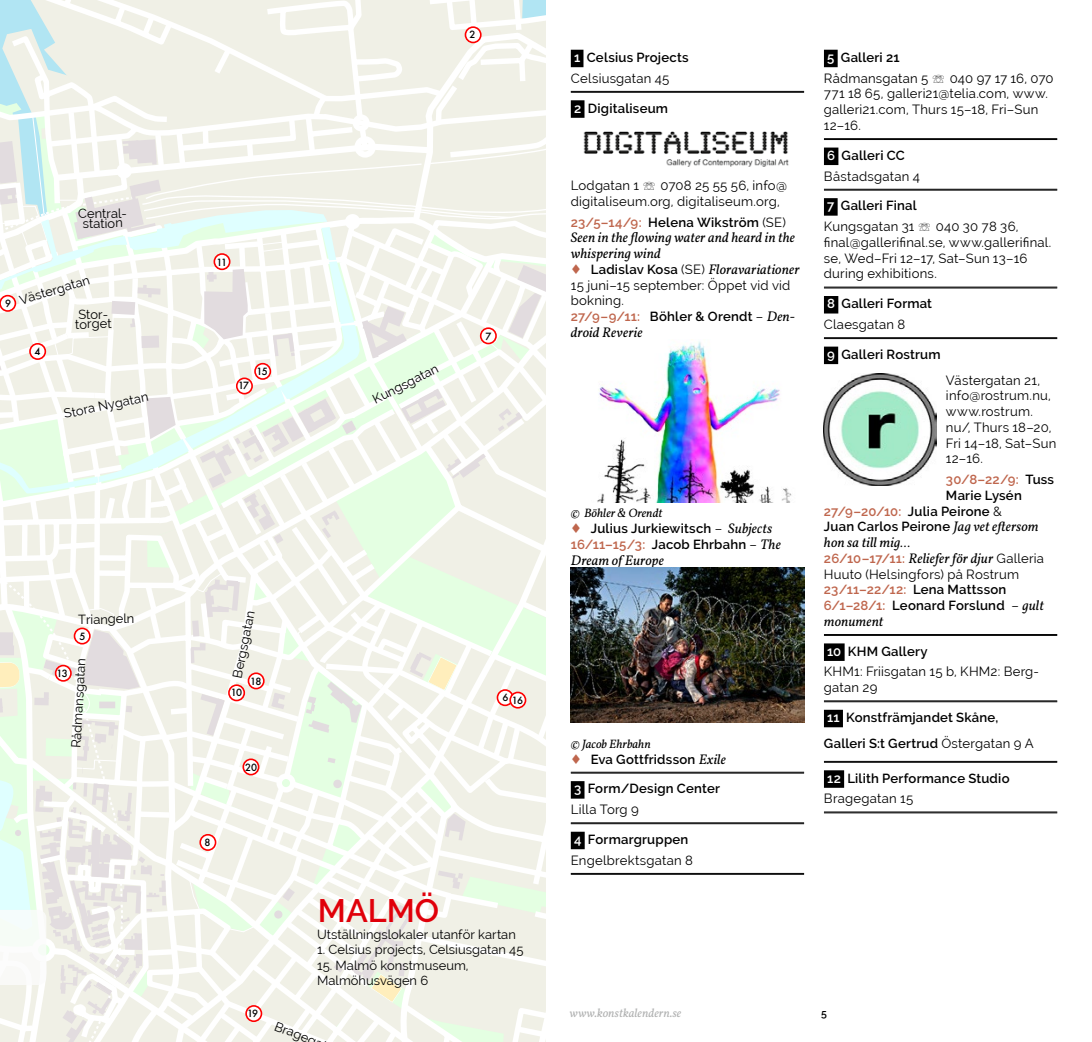
<style>
.page{position:relative;width:1092px;height:1042px;background:#fff}
.page>*{position:absolute;margin:0;border:0;box-sizing:border-box;transform-origin:0 0}
.t1{font:600 32.38px "Raleway";color:#e0000a}
.t2{font:italic 14px/15.8px "Vollkorn";letter-spacing:.005em;color:#000}
.t3{font:13.12px/15.8px "Raleway";letter-spacing:.015em;color:#000}
.t4{font:600 13.12px/20.7px "Raleway";letter-spacing:.015em;color:#000}
.t5{font:600 13.12px "Raleway";letter-spacing:.015em;color:#bf664d}
.t6{font:12.95px/9.6px "Raleway";color:#000}
.t7{font:italic 12.25px "Vollkorn";color:#000}
.t8{font:italic 12.25px "Vollkorn";color:#b1b2b2}
.t9{font:600 10.5px "Raleway";color:#000}
.t10{font:500 9.62px "Futura";letter-spacing:-.08em;color:#000}
.s1{color:#fff}
.s2{font-weight:400}
.s3{color:#bf664d}
.s4{font-family:"Raleway";font-weight:600;font-style:normal;font-size:13.12px}
.s5{font-family:"Raleway";font-style:normal;font-size:13.12px}
.s6{font-weight:600;color:#bf664d}
.s7{font-weight:600}
.s8{font-family:"Vollkorn";font-style:italic;font-size:14px}
.s9{font-family:"Vollkorn";font-weight:400;font-style:italic;font-size:14px}
.s10{font-weight:600;color:#fff}
.s11{color:#000}
.s12{font-family:"Raleway";font-weight:600;font-style:normal;font-size:13.12px;color:#bf664d}
</style>
<div class="page">
<svg style="left:0;top:0;width:546px;height:1042px"></svg>
<div style="left:570px;top:50px;width:13px;height:17px;background:#000"></div>
<hr style="left:570px;top:91px;width:234px;height:1px;background:#000">
<hr style="left:570px;top:92px;width:234px;height:1px;background:#000">
<div style="left:570px;top:100px;width:14px;height:18px;background:#000"></div>
<hr style="left:570px;top:772px;width:234px;height:1px;background:#000">
<div style="left:570px;top:781px;width:14px;height:17px;background:#000"></div>
<hr style="left:570px;top:822px;width:234px;height:1px;background:#000">
<hr style="left:570px;top:823px;width:234px;height:1px;background:#000">
<div style="left:570px;top:832px;width:14px;height:17px;background:#000"></div>
<hr style="left:570px;top:873px;width:234px;height:1px;background:#000">
<hr style="left:570px;top:874px;width:234px;height:1px;background:#000">
<img style="left:583px;top:131px;width:206px;height:36px">
<img style="left:597px;top:341px;width:195px;height:162px">
<img style="left:570px;top:567px;width:234px;height:156px">
<div style="left:823px;top:50px;width:14px;height:17px;background:#000"></div>
<hr style="left:823px;top:138px;width:234px;height:1px;background:#000">
<hr style="left:823px;top:139px;width:234px;height:1px;background:#000">
<div style="left:823px;top:148px;width:15px;height:17px;background:#000"></div>
<hr style="left:823px;top:189px;width:234px;height:1px;background:#000">
<hr style="left:823px;top:190px;width:234px;height:1px;background:#000">
<div style="left:823px;top:198px;width:14px;height:18px;background:#000"></div>
<hr style="left:823px;top:287px;width:234px;height:1px;background:#000">
<div style="left:823px;top:296px;width:15px;height:17px;background:#000"></div>
<hr style="left:823px;top:337px;width:234px;height:1px;background:#000">
<hr style="left:823px;top:338px;width:234px;height:1px;background:#000">
<div style="left:823px;top:347px;width:15px;height:17px;background:#000"></div>
<hr style="left:823px;top:634px;width:234px;height:1px;background:#000">
<hr style="left:823px;top:635px;width:234px;height:1px;background:#000">
<div style="left:823px;top:643px;width:21px;height:18px;background:#000"></div>
<hr style="left:823px;top:700px;width:234px;height:1px;background:#000">
<hr style="left:823px;top:701px;width:234px;height:1px;background:#000">
<div style="left:823px;top:710px;width:19px;height:17px;background:#000"></div>
<hr style="left:823px;top:761px;width:234px;height:1px;background:#000">
<hr style="left:823px;top:762px;width:234px;height:1px;background:#000">
<div style="left:823px;top:770px;width:21px;height:18px;background:#000"></div>
<hr style="left:823px;top:811px;width:234px;height:1px;background:#000">
<hr style="left:823px;top:812px;width:234px;height:1px;background:#000">
<img style="left:823px;top:373px;width:113px;height:112px">
<p class="t6" style="left:78px;top:209px;width:51px;text-align:center;rotate:-1deg">Central&shy;station</p>
<p class="t10" style="left:5px;top:297px;width:7px">9</p>
<p class="t6" style="left:18px;top:296px;width:74px;rotate:-17deg">Västergatan</p>
<p class="t10" style="left:34px;top:345px;width:7px">4</p>
<p class="t6" style="left:75px;top:310px;width:38px;rotate:-1deg">Stor&shy;torget</p>
<p class="t6" style="left:63px;top:409px;width:87px;rotate:-12deg">Stora Nygatan</p>
<p class="t6" style="left:78px;top:614px;width:58px">Triangeln</p>
<p class="t10" style="left:79px;top:629px;width:7px">5</p>
<p class="t6" style="left:71px;top:748px;width:92px;rotate:-87deg">Rådmansgatan</p>
<p class="t10" style="left:57px;top:667px;width:13px">13</p>
<p class="t10" style="left:469px;top:28px;width:7px">2</p>
<p class="t10" style="left:217px;top:256px;width:12px">11</p>
<p class="t10" style="left:238px;top:379px;width:13px">17</p>
<p class="t10" style="left:256px;top:364px;width:13px">15</p>
<p class="t6" style="left:371px;top:396px;width:73px;rotate:-27deg">Kungsgatan</p>
<p class="t10" style="left:485px;top:329px;width:7px">7</p>
<p class="t6" style="left:232px;top:677px;width:70px;rotate:-79deg">Bergsgatan</p>
<p class="t10" style="left:250px;top:674px;width:13px">18</p>
<p class="t10" style="left:231px;top:686px;width:13px">10</p>
<p class="t10" style="left:245px;top:760px;width:13px">20</p>
<p class="t10" style="left:502px;top:693px;width:22px">6 16</p>
<p class="t10" style="left:205px;top:836px;width:7px">8</p>
<p class="t10" style="left:247px;top:1007px;width:13px">19</p>
<h1 class="t1" style="left:318px;top:891px;width:123px">MALMÖ</h1>
<p class="t6" style="left:317px;top:929px;width:200px">Utställningslokaler utanför kartan</p>
<p class="t6" style="left:317px;top:945px;width:208px">1. Celsius projects, Celsiusgatan 45</p>
<p class="t6" style="left:317px;top:957px;width:153px;line-height:15.6px">15. Malmö konstmuseum,<br>Malmöhusvägen 6</p>
<p class="t6" style="left:277px;top:1021px;width:37px;rotate:22deg">Brage</p>
<p class="t4" style="left:570px;top:47px;width:119px"><span class="s1">1</span> Celsius Projects<br><span class="s2">Celsiusgatan 45</span></p>
<p class="t4" style="left:574px;top:98px;width:96px"><span class="s1">2</span> Digitaliseum</p>
<p class="t3" style="left:570px;top:177px;width:217px">Lodgatan 1 ☏ 0708 25 55 56, info@ digitaliseum.org, digitaliseum.org,</p>
<p class="t4" style="left:570px;top:212px;width:217px"><span class="s3">23/5–14/9:</span> Helena Wikström <span class="s2">(SE)</span></p>
<p class="t2" style="left:570px;top:229px;width:230px">Seen in the flowing water and heard in the whispering wind<br><span class="s3">♦</span> <span class="s4">Ladislav Kosa</span> <span class="s5">(SE)</span> Floravariationer</p>
<p class="t3" style="left:570px;top:277px;width:226px">15 juni–15 september: Öppet vid vid bokning.<br><span class="s6">27/9–9/11:</span> <span class="s7">Böhler &amp; Orendt</span> – <span class="s8">Den-</span></p>
<p class="t2" style="left:570px;top:323px;width:73px">droid Reverie</p>
<p class="t7" style="left:570px;top:504px;width:93px">© Böhler &amp; Orendt</p>
<p class="t4" style="left:570px;top:521px;width:211px;line-height:15.8px"><span class="s3">♦</span> Julius Jurkiewitsch <span class="s2">–</span> <span class="s9">Subjects<br></span><span class="s3">16/11–15/3:</span> Jacob Ehrbahn <span class="s2">–</span> <span class="s9">The</span></p>
<p class="t2" style="left:570px;top:551px;width:94px">Dream of Europe</p>
<p class="t7" style="left:570px;top:734px;width:81px">© Jacob Ehrbahn</p>
<p class="t4" style="left:570px;top:748px;width:157px"><span class="s3">♦</span> Eva Gottfridsson <span class="s9">Exile</span></p>
<p class="t4" style="left:570px;top:778px;width:151px"><span class="s1">3</span> Form/Design Center<br><span class="s2">Lilla Torg 9</span></p>
<p class="t3" style="left:570px;top:829px;width:124px;line-height:20.7px"><span class="s10">4</span> <span class="s7">Formargruppen<br></span>Engelbrektsgatan 8</p>
<p class="t3" style="left:823px;top:47px;width:231px;line-height:20.7px"><span class="s10">5</span> <span class="s7">Galleri 21<br></span>Rådmansgatan 5 ☏ 040 97 17 16, 070</p>
<p class="t3" style="left:823px;top:86px;width:225px">771 18 65, galleri21@telia.com, www. galleri21.com, Thurs 15–18, Fri–Sun<br>12–16.</p>
<p class="t3" style="left:823px;top:145px;width:97px;line-height:20.7px"><span class="s10">6</span> <span class="s7">Galleri CC<br></span>Båstadsgatan 4</p>
<p class="t3" style="left:823px;top:195px;width:196px;line-height:20.7px"><span class="s10">7</span> <span class="s7">Galleri Final<br></span>Kungsgatan 31 ☏ 040 30 78 36,</p>
<p class="t3" style="left:823px;top:234px;width:229px">final@gallerifinal.se, www.gallerifinal. se, Wed–Fri 12–17, Sat–Sun 13–16 during exhibitions.</p>
<p class="t4" style="left:823px;top:293px;width:110px"><span class="s1">8</span> Galleri Format<br><span class="s2">Claesgatan 8</span></p>
<p class="t4" style="left:827px;top:344px;width:115px"><span class="s1">9</span> Galleri Rostrum</p>
<p class="t3" style="left:945px;top:372px;width:112px">Västergatan 21, info@rostrum.nu, www.rostrum. nu/, Thurs 18–20,<br>Fri 14–18, Sat–Sun<br>12–16.</p>
<p class="t5" style="left:945px;top:472px;width:110px">30/8–22/9: <span class="s11">Tuss</span></p>
<p class="t4" style="left:945px;top:485px;width:77px">Marie Lysén</p>
<p class="t4" style="left:823px;top:500px;width:179px"><span class="s3">27/9–20/10:</span> Julia Peirone <span class="s2">&amp;</span></p>
<p class="t4" style="left:823px;top:516px;width:216px">Juan Carlos Peirone <span class="s9">Jag vet eftersom</span></p>
<p class="t2" style="left:823px;top:533px;width:221px">hon sa till mig…<br><span class="s12">26/10–17/11:</span> Reliefer för djur <span class="s5">Galleria</span></p>
<p class="t3" style="left:823px;top:566px;width:221px">Huuto (Helsingfors) på Rostrum<br><span class="s6">23/11–22/12:</span> <span class="s7">Lena Mattsson<br></span><span class="s6">6/1–28/1:</span> <span class="s7">Leonard Forslund</span> – <span class="s8">gult</span></p>
<p class="t2" style="left:823px;top:612px;width:61px">monument</p>
<p class="t3" style="left:823px;top:641px;width:217px;line-height:20.7px"><span class="s10">10</span> <span class="s7">KHM Gallery<br></span>KHM1: Friisgatan 15 b, KHM2: Berg-</p>
<p class="t3" style="left:823px;top:679px;width:55px">gatan 29</p>
<p class="t4" style="left:823px;top:704px;width:211px;line-height:25.7px"><span class="s1">11</span> Konstfrämjandet Skåne,<br>Galleri S:t Gertrud <span class="s2">Östergatan 9 A</span></p>
<p class="t4" style="left:823px;top:767px;width:187px"><span class="s1">12</span> Lilith Performance Studio<br><span class="s2">Bragegatan 15</span></p>
<p class="t8" style="left:569px;top:1003px;width:113px">www.konstkalendern.se</p>
<p class="t9" style="left:821px;top:1007px;width:7px">5</p>
</div>
